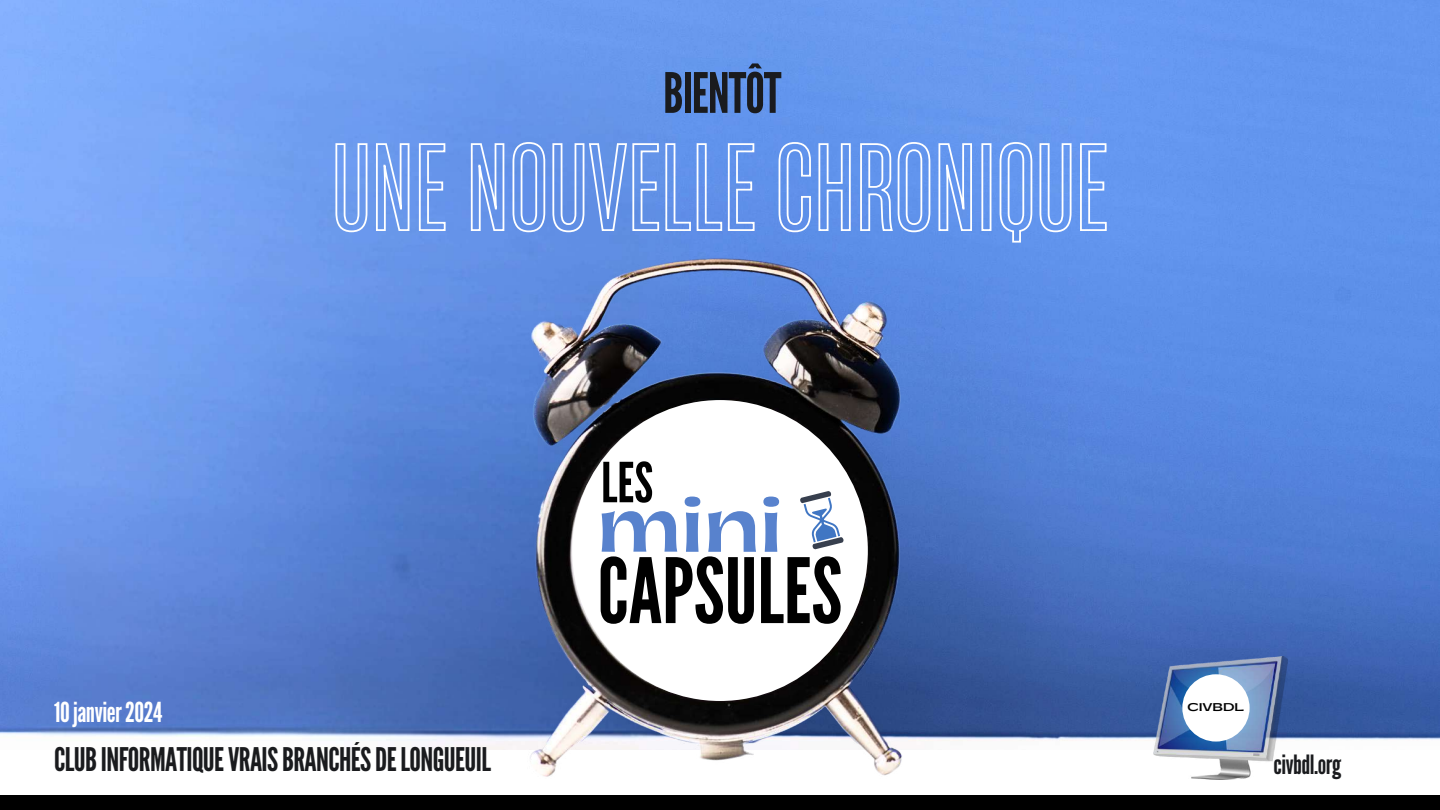
<style>
.page{position:relative;width:1440px;height:810px;background:#fff}
.page>*{position:absolute;margin:0;border:0;box-sizing:border-box;transform-origin:0 0}
.t1{font:89.7px "League Gothic";color:#000}
.t2{font:700 73.1px "Gatwick";color:#5882cd}
.t3{font:55.5px "League Gothic";letter-spacing:-.02em;color:#1a1b1e}
.t4{font:55.1px "League Gothic";color:#000}
.t5{font:32.5px "League Gothic";letter-spacing:-.02em;color:#1a1b1e}
.t6{font:27.5px "League Gothic";letter-spacing:-.02em;color:#fff}
.t7{font:26.5px "League Gothic";letter-spacing:-.02em;color:#1a1b1e}
.t8{font:700 10.5px "Gatwick";color:#000}
</style>
<div class="page">
<img style="left:0;top:0;width:1440px;height:750px">
<img style="left:525px;top:255px;width:381px;height:522px">
<div style="left:572px;top:400px;width:296px;height:301px;background:#fff;border-radius:50%"></div>
<svg style="left:800px;top:491px;width:43px;height:58px"></svg>
<div style="left:0;top:795px;width:1440px;height:15px;background:#000"></div>
<svg style="left:335px;top:141px;width:773px;height:102px;background:#7ba3ed"></svg>
<img style="left:1153px;top:656px;width:134px;height:124px">
<div style="left:1182px;top:674px;width:68px;height:68px;background:#fff;border-radius:50%"></div>
<h3 class="t3" style="left:663px;top:61px;width:120px">BIENTÔT</h3>
<p class="t6" style="left:54px;top:696px;width:109px">10janvier2024</p>
<p class="t5" style="left:54px;top:741px;width:438px">CLUBINFORMATIQUEVRAISBRANCHÉSDELONGUEUIL</p>
<h3 class="t4" style="left:601px;top:451px;width:54px">LES</h3>
<h2 class="t2" style="left:597px;top:489px;width:187px">mini</h2>
<h1 class="t1" style="left:598px;top:539px;width:246px">CAPSULES</h1>
<p class="t8" style="left:1188px;top:702px;width:58px">CIVBDL</p>
<p class="t7" style="left:1274px;top:749px;width:69px">civbdl.org</p>
</div>
